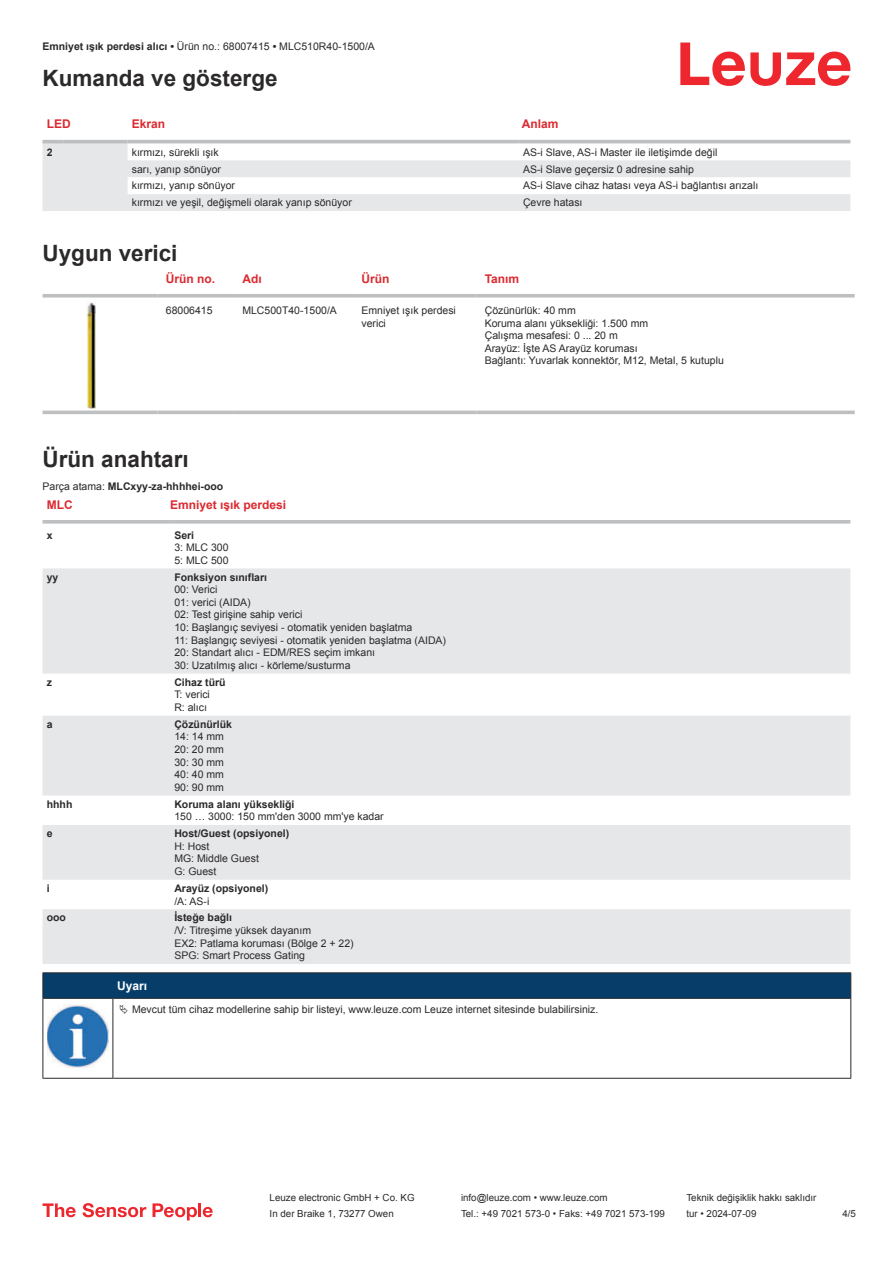
<style>
.page{position:relative;width:893px;height:1263px;background:#fff}
.page>*{position:absolute;margin:0;border:0;box-sizing:border-box;transform-origin:0 0}
.t1{font:700 22.5px "Arial";color:#2b292a}
.t2{font:700 12px "Arial";color:#db2a30}
.t3{font:700 12px "Arial";color:#fff}
.t4{font:10.5px/12.6px "Arial";color:#2b292a}
.t5{font:700 10.5px "Arial";color:#2b292a}
.t6{font:9.75px "Arial";color:#2b292a}
.s1{font-weight:700}
.s2{font-weight:400}
</style>
<div class="page">
<svg style="left:680px;top:43px;width:170px;height:43px"></svg>
<svg style="left:43px;top:143px;width:807px;height:68px;fill:#e6e7e9"></svg>
<hr style="left:43px;top:140px;width:21px;height:3px;background:#bdbfc1">
<hr style="left:64px;top:140px;width:64px;height:3px;background:#bdbfc1">
<hr style="left:128px;top:140px;width:391px;height:3px;background:#bdbfc1">
<hr style="left:519px;top:140px;width:331px;height:3px;background:#bdbfc1">
<svg style="left:43px;top:314px;width:812px;height:101px"></svg>
<svg style="left:43px;top:294px;width:114px;height:4px"></svg>
<svg style="left:157px;top:294px;width:77px;height:4px"></svg>
<svg style="left:234px;top:294px;width:119px;height:4px"></svg>
<svg style="left:353px;top:294px;width:123px;height:4px"></svg>
<svg style="left:476px;top:294px;width:379px;height:4px;background:#c4c6c8"></svg>
<hr style="left:43px;top:411px;width:114px;height:3px;background:#bdbfc1">
<hr style="left:157px;top:411px;width:77px;height:3px;background:#bdbfc1">
<hr style="left:234px;top:411px;width:119px;height:3px;background:#bdbfc1">
<hr style="left:353px;top:411px;width:123px;height:3px;background:#bdbfc1">
<hr style="left:476px;top:411px;width:379px;height:3px;background:#bdbfc1">
<img style="left:87px;top:302px;width:9px;height:106px">
<svg style="left:43px;top:568px;width:807px;height:396px;fill:#e6e7e9"></svg>
<svg style="left:43px;top:520px;width:127px;height:4px"></svg>
<svg style="left:170px;top:520px;width:680px;height:4px;background:#c3c5c7"></svg>
<svg style="left:43px;top:1203px;width:33px;height:14px"></svg>
<svg style="left:83px;top:1203px;width:63px;height:14px"></svg>
<svg style="left:153px;top:1203px;width:44px;height:17px"></svg>
<hr style="left:198px;top:1203px;width:3px;height:14px;background:#ed272d">
<svg style="left:203px;top:1207px;width:10px;height:10px"></svg>
<svg style="left:44px;top:999px;width:806px;height:79px"></svg>
<hr style="left:43px;top:972px;width:70px;height:1px;background:#2b292a">
<hr style="left:43px;top:998px;width:70px;height:1px;background:#2b292a">
<hr style="left:113px;top:972px;width:738px;height:1px;background:#2b292a">
<svg style="left:43px;top:973px;width:808px;height:25px;background:#063c67"></svg>
<hr style="left:113px;top:998px;width:738px;height:1px;background:#2b292a">
<hr style="left:43px;top:999px;width:1px;height:75px;background:#2b292a">
<hr style="left:113px;top:999px;width:1px;height:75px;background:#2b292a">
<hr style="left:850px;top:999px;width:1px;height:75px;background:#2b292a">
<hr style="left:43px;top:1078px;width:70px;height:1px;background:#2b292a">
<hr style="left:113px;top:1078px;width:738px;height:1px;background:#2b292a">
<img style="left:47px;top:1005px;width:61px;height:62px">
<div style="left:115px;top:999px;width:734px;height:20px;background:#fff"></div>
<p class="t4" style="left:43px;top:41px;width:334px"><span class="s1">Emniyet ışık perdesi alıcı •</span> Ürün no.: 68007415 <span class="s1">•</span> MLC510R40-1500/A</p>
<h1 class="t1" style="left:43px;top:63px;width:237px">Kumanda ve gösterge</h1>
<p class="t2" style="left:47px;top:119px;width:25px">LED</p>
<p class="t2" style="left:132px;top:119px;width:35px">Ekran</p>
<p class="t2" style="left:522px;top:115px;width:38px">Anlam</p>
<p class="t5" style="left:47px;top:145px;width:7px">2</p>
<p class="t4" style="left:132px;top:146px;width:88px">kırmızı, sürekli ışık</p>
<p class="t4" style="left:523px;top:146px;width:196px">AS-i Slave, AS-i Master ile iletişimde değil</p>
<p class="t4" style="left:132px;top:162px;width:91px">sarı, yanıp sönüyor</p>
<p class="t4" style="left:523px;top:162px;width:172px">AS-i Slave geçersiz 0 adresine sahip</p>
<p class="t4" style="left:132px;top:179px;width:105px">kırmızı, yanıp sönüyor</p>
<p class="t4" style="left:523px;top:179px;width:237px">AS-i Slave cihaz hatası veya AS-i bağlantısı arızalı</p>
<p class="t4" style="left:132px;top:196px;width:221px">kırmızı ve yeşil, değişmeli olarak yanıp sönüyor</p>
<p class="t4" style="left:523px;top:196px;width:61px">Çevre hatası</p>
<h1 class="t1" style="left:43px;top:237px;width:137px">Uygun verici</h1>
<p class="t2" style="left:166px;top:270px;width:51px">Ürün no.</p>
<p class="t2" style="left:242px;top:270px;width:21px">Adı</p>
<p class="t2" style="left:361px;top:274px;width:29px">Ürün</p>
<p class="t2" style="left:485px;top:270px;width:36px">Tanım</p>
<p class="t4" style="left:166px;top:305px;width:48px">68006415</p>
<p class="t4" style="left:242px;top:305px;width:96px">MLC500T40-1500/A</p>
<p class="t4" style="left:361px;top:304px;width:96px">Emniyet ışık perdesi verici</p>
<p class="t4" style="left:485px;top:304px;width:241px">Çözünürlük: 40 mm<br>Koruma alanı yüksekliği: 1.500 mm<br>Çalışma mesafesi: 0 ... 20 m<br>Arayüz: İşte AS Arayüz koruması<br>Bağlantı: Yuvarlak konnektör, M12, Metal, 5 kutuplu</p>
<h1 class="t1" style="left:43px;top:443px;width:148px">Ürün anahtarı</h1>
<p class="t5" style="left:43px;top:479px;width:182px"><span class="s2">Parça atama:</span> MLCxyy-za-hhhhei-ooo</p>
<p class="t2" style="left:47px;top:500px;width:27px">MLC</p>
<p class="t2" style="left:170px;top:496px;width:118px">Emniyet ışık perdesi</p>
<p class="t5" style="left:47px;top:527px;width:7px">x</p>
<p class="t5" style="left:174px;top:531px;width:21px">Seri</p>
<p class="t4" style="left:174px;top:542px;width:56px">3: MLC 300<br>5: MLC 500</p>
<p class="t5" style="left:47px;top:573px;width:13px">yy</p>
<p class="t5" style="left:174px;top:569px;width:94px">Fonksiyon sınıfları</p>
<p class="t4" style="left:174px;top:583px;width:273px">00: Verici<br>01: verici (AIDA)<br>02: Test girişine sahip verici<br>10: Başlangıç seviyesi - otomatik yeniden başlatma<br>11: Başlangıç seviyesi - otomatik yeniden başlatma (AIDA)<br>20: Standart alıcı - EDM/RES seçim imkanı<br>30: Uzatılmış alıcı - körleme/susturma</p>
<p class="t5" style="left:47px;top:678px;width:7px">z</p>
<p class="t5" style="left:174px;top:678px;width:53px">Cihaz türü</p>
<p class="t4" style="left:174px;top:688px;width:37px">T: verici<br>R: alıcı</p>
<p class="t5" style="left:47px;top:720px;width:7px">a</p>
<p class="t5" style="left:174px;top:717px;width:59px">Çözünürlük</p>
<p class="t4" style="left:174px;top:730px;width:51px;text-align:justify">14: 14 mm 20: 20 mm 30: 30 mm 40: 40 mm 90: 90 mm</p>
<p class="t5" style="left:47px;top:800px;width:27px">hhhh</p>
<p class="t5" style="left:174px;top:797px;width:122px">Koruma alanı yüksekliği</p>
<p class="t4" style="left:174px;top:810px;width:211px">150 … 3000: 150 mm'den 3000 mm'ye kadar</p>
<p class="t5" style="left:47px;top:829px;width:7px">e</p>
<p class="t5" style="left:174px;top:826px;width:116px">Host/Guest (opsiyonel)</p>
<p class="t4" style="left:174px;top:840px;width:86px">H: Host<br>MG: Middle Guest<br>G: Guest</p>
<p class="t5" style="left:47px;top:884px;width:4px">i</p>
<p class="t5" style="left:174px;top:881px;width:95px">Arayüz (opsiyonel)</p>
<p class="t4" style="left:174px;top:894px;width:37px">/A: AS-i</p>
<p class="t5" style="left:47px;top:914px;width:21px">ooo</p>
<p class="t5" style="left:174px;top:910px;width:59px">İsteğe bağlı</p>
<p class="t4" style="left:174px;top:924px;width:181px">/V: Titreşime yüksek dayanım<br>EX2: Patlama koruması (Bölge 2 + 22)<br>SPG: Smart Process Gating</p>
<p class="t3" style="left:117px;top:977px;width:32px">Uyarı</p>
<p class="t4" style="left:132px;top:1003px;width:468px">Mevcut tüm cihaz modellerine sahip bir listeyi, www.leuze.com Leuze internet sitesinde bulabilirsiniz.</p>
<p class="t6" style="left:270px;top:1191px;width:146px">Leuze electronic GmbH + Co. KG</p>
<p class="t6" style="left:461px;top:1191px;width:148px">info@leuze.com • www.leuze.com</p>
<p class="t6" style="left:686px;top:1191px;width:132px">Teknik değişiklik hakkı saklıdır</p>
<p class="t6" style="left:270px;top:1207px;width:126px">In der Braike 1, 73277 Owen</p>
<p class="t6" style="left:461px;top:1207px;width:205px">Tel.: +49 7021 573-0 • Faks: +49 7021 573-199</p>
<p class="t6" style="left:686px;top:1207px;width:72px">tur • 2024-07-09</p>
<p class="t6" style="left:842px;top:1210px;width:15px">4 /5</p>
</div>
